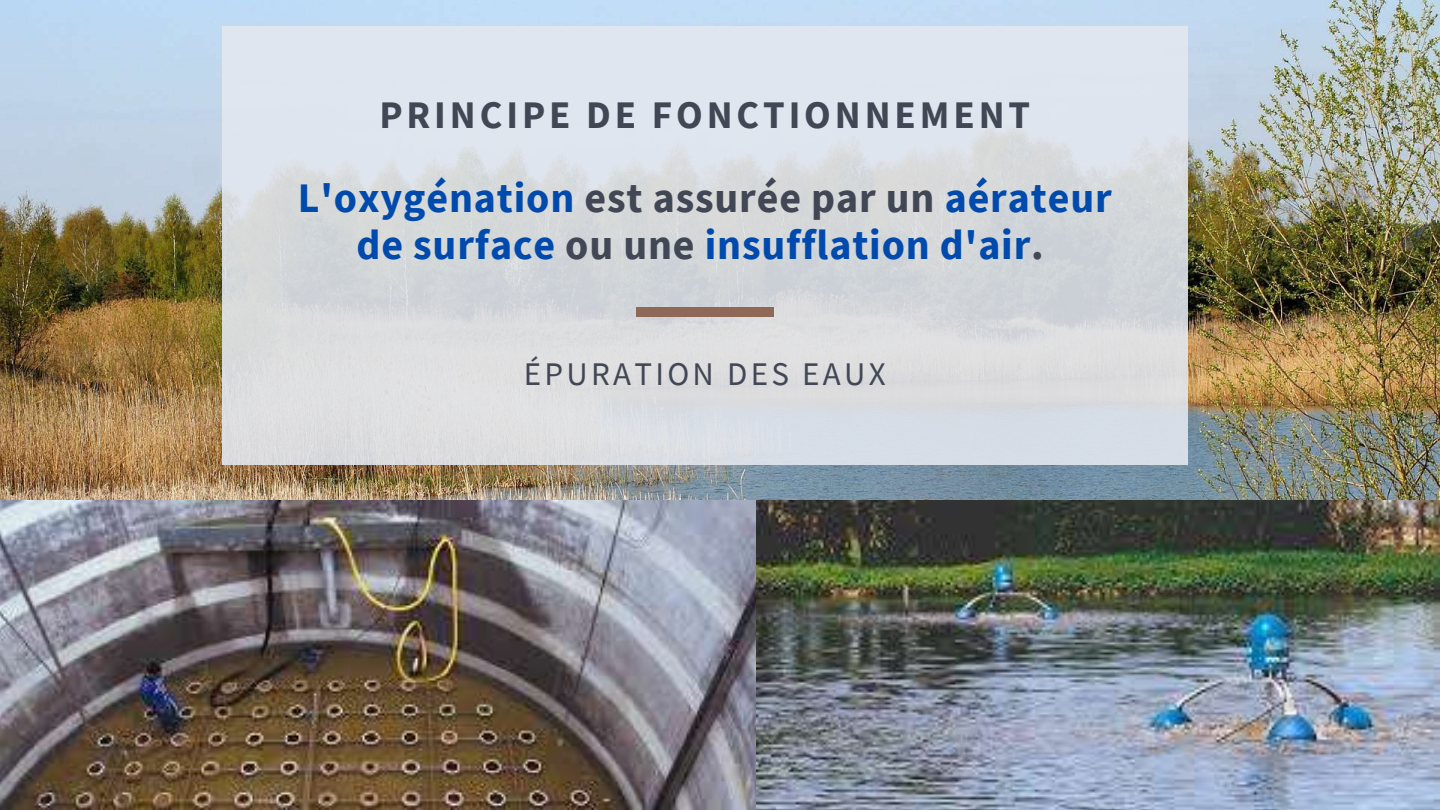
<style>
.page{position:relative;width:1440px;height:810px;background:#fff}
.page>*{position:absolute;margin:0;border:0;box-sizing:border-box;transform-origin:0 0}
.t1{font:700 42px/47.2px "Source Sans Pro";letter-spacing:.02em;color:#004aad;text-align:center}
.t2{font:700 39px "Source Sans Pro";letter-spacing:.1em;color:#414754}
.t3{font:33px "Source Sans Pro";letter-spacing:.1em;color:#414754}
.s1{color:#414754}
</style>
<div class="page">
<img style="left:0;top:0;width:1440px;height:500px">
<div style="left:222px;top:26px;width:966px;height:439px;background:linear-gradient(to right,#dcdfe3,#d8dce2)"></div>
<div style="left:636px;top:307px;width:138px;height:10px;background:#8f6858"></div>
<img style="left:0;top:500px;width:1440px;height:310px">
<p class="t2" style="left:379px;top:90px;width:652px">PRINCIPE DE FONCTIONNEMENT</p>
<p class="t1" style="left:298px;top:173px;width:815px">L'oxygénation <span class="s1">est assurée par un</span> aérateur de surface <span class="s1">ou une</span> insufflation d'air<span class="s1">.</span></p>
<p class="t3" style="left:524px;top:352px;width:363px">ÉPURATION DES EAUX</p>
</div>
